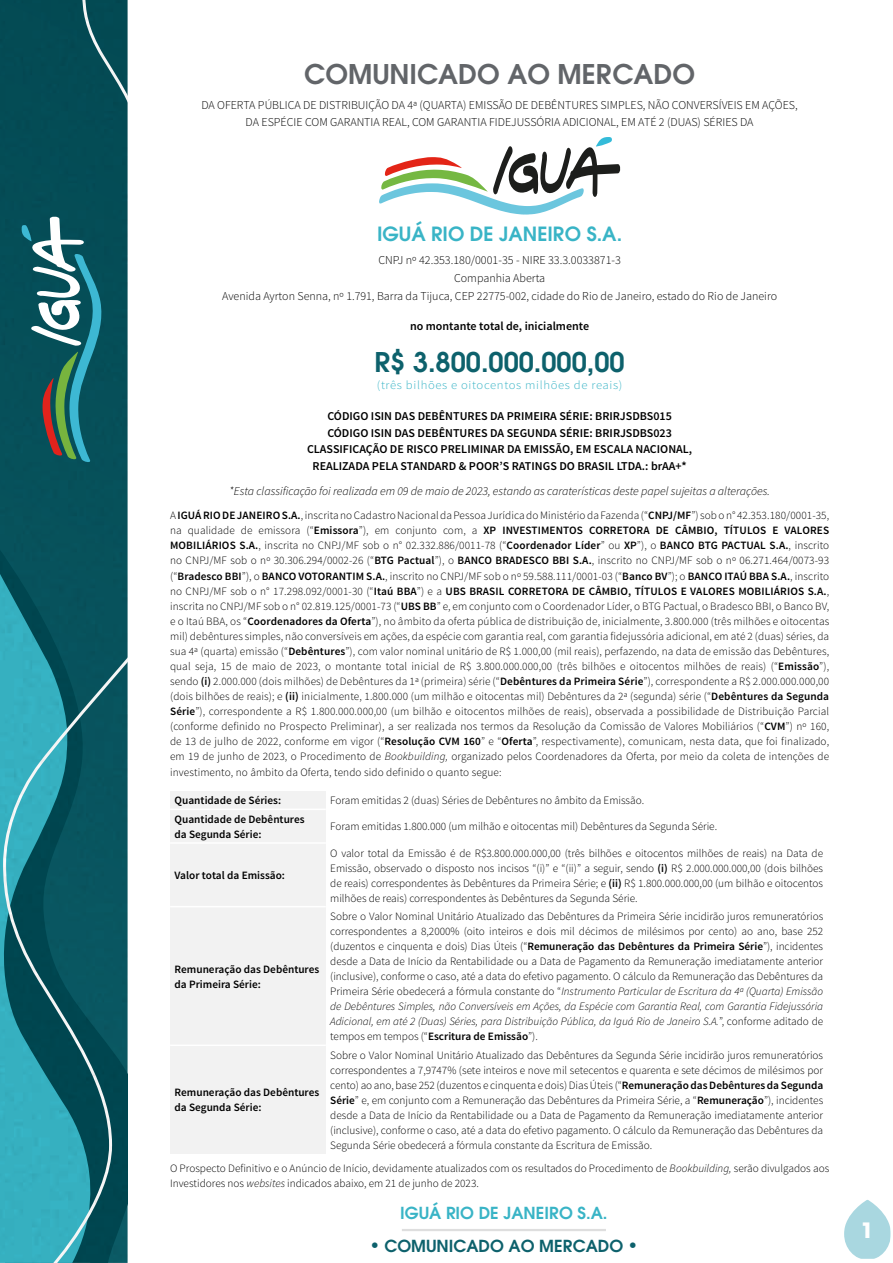
<style>
.page{position:relative;width:893px;height:1263px;background:#fff}
.page>*{position:absolute;margin:0;border:0;box-sizing:border-box;transform-origin:0 0}
.t1{font:600 27px "ITC Avant Garde Pro";color:#626569}
.t2{font:600 27px "ITC Avant Garde Pro";color:#0d616c}
.t3{font:700 21px "ITC Avant Garde Pro";color:#fff}
.t4{font:600 19.5px "ITC Avant Garde Pro";color:#39b4c6}
.t5{font:600 16.5px "ITC Avant Garde Pro";color:#0d616c}
.t6{font:600 16.5px "ITC Avant Garde Pro";color:#39b4c6}
.t7{font:300 12px/18.1px "Source Sans Pro";color:#000;text-align:center}
.t8{font:600 12px/16.6px "Source Sans Pro";color:#000;text-align:center}
.t9{font:italic 300 12px "Source Sans Pro";color:#000}
.t10{font:300 12px "Source Sans Pro";letter-spacing:.05em;color:#39b4c6;scale:1.06 1}
.t11{font:300 11.25px/15.1px "Source Sans Pro";color:#000;text-align:justify}
.t12{font:600 11.25px/15px "Source Sans Pro";color:#000}
.s1{font-weight:600}
.s2{font-style:italic}
.s3{font-size:18px}
</style>
<div class="page">
<hr style="left:402px;top:1229px;width:204px;height:2px;background:#ccc">
<img style="left:0;top:0;width:128px;height:1263px">
<svg style="left:21px;top:216px;width:83px;height:248px;background:#327074"></svg>
<svg style="left:844px;top:1200px;width:46px;height:59px"></svg>
<div style="left:170px;top:791px;width:156px;height:18px;background:#f2f2f2"></div>
<div style="left:170px;top:809px;width:156px;height:34px;background:#f2f2f2"></div>
<div style="left:170px;top:843px;width:156px;height:64px;background:#f2f2f2"></div>
<div style="left:170px;top:907px;width:156px;height:138px;background:#f2f2f2"></div>
<div style="left:170px;top:1045px;width:156px;height:109px;background:#f2f2f2"></div>
<hr style="left:170px;top:809px;width:156px;height:1px;background:#fff">
<hr style="left:170px;top:842px;width:156px;height:2px;background:#fff">
<hr style="left:170px;top:906px;width:156px;height:1px;background:#fff">
<hr style="left:170px;top:1044px;width:156px;height:2px;background:#fff">
<svg style="left:379px;top:137px;width:241px;height:78px"></svg>
<h2 class="t1" style="left:304px;top:56px;width:392px">COMUNICADO AO MERCADO</h2>
<p class="t7" style="left:201px;top:97px;width:598px;line-height:16.6px">DA OFERTA PÚBLICA DE DISTRIBUIÇÃO DA 4ª (QUARTA) EMISSÃO DE DEBÊNTURES SIMPLES, NÃO CONVERSÍVEIS EM AÇÕES,<br>DA ESPÉCIE COM GARANTIA REAL, COM GARANTIA FIDEJUSSÓRIA ADICIONAL, EM ATÉ 2 (DUAS) SÉRIES DA</p>
<h3 class="t4" style="left:377px;top:221px;width:247px">IGUÁ RIO DE JANEIRO S.A.</h3>
<p class="t7" style="left:222px;top:251px;width:556px">CNPJ nº 42.353.180/0001-35 - NIRE 33.3.0033871-3<br>Companhia Aberta<br>Avenida Ayrton Senna, nº 1.791, Barra da Tijuca, CEP 22775-002, cidade do Rio de Janeiro, estado do Rio de Janeiro</p>
<h6 class="t8" style="left:410px;top:318px;width:181px">no montante total de, inicialmente</h6>
<h2 class="t2" style="left:375px;top:344px;width:252px">R$ 3.800.000.000,00</h2>
<p class="t10" style="left:377px;top:377px;width:233px">(três bilhões e oitocentos milhões de reais)</p>
<h6 class="t8" style="left:307px;top:408px;width:387px">CÓDIGO ISIN DAS DEBÊNTURES DA PRIMEIRA SÉRIE: BRIRJSDBS015<br>CÓDIGO ISIN DAS DEBÊNTURES DA SEGUNDA SÉRIE: BRIRJSDBS023<br>CLASSIFICAÇÃO DE RISCO PRELIMINAR DA EMISSÃO, EM ESCALA NACIONAL, REALIZADA PELA STANDARD &amp; POOR’S RATINGS DO BRASIL LTDA.: brAA+*</h6>
<p class="t9" style="left:229px;top:484px;width:542px">*Esta classificação foi realizada em 09 de maio de 2023, estando as caraterísticas deste papel sujeitas a alterações.</p>
<p class="t11" style="left:170px;top:508px;width:661px">A <span class="s1">IGUÁ RIO DE JANEIRO S.A.</span>, inscrita no Cadastro Nacional da Pessoa Jurídica do Ministério da Fazenda (“<span class="s1">CNPJ/MF</span>”) sob o n° 42.353.180/0001-35, na qualidade de emissora (“<span class="s1">Emissora</span>”), em conjunto com, a <span class="s1">XP INVESTIMENTOS CORRETORA DE CÂMBIO, TÍTULOS E VALORES MOBILIÁRIOS S.A.</span>, inscrita no CNPJ/MF sob o n° 02.332.886/0011-78 (“<span class="s1">Coordenador Líder</span>” ou <span class="s1">XP</span>”), o <span class="s1">BANCO BTG PACTUAL S.A.</span>, inscrito no CNPJ/MF sob o nº 30.306.294/0002-26 (“<span class="s1">BTG Pactual</span>”), o <span class="s1">BANCO BRADESCO BBI S.A.</span>, inscrito no CNPJ/MF sob o nº 06.271.464/0073-93 (“<span class="s1">Bradesco BBI</span>”), o <span class="s1">BANCO VOTORANTIM S.A.</span>, inscrito no CNPJ/MF sob o nº 59.588.111/0001-03 (“<span class="s1">Banco BV</span>”); o <span class="s1">BANCO ITAÚ BBA S.A.</span>, inscrito no CNPJ/MF sob o n° 17.298.092/0001-30 (“<span class="s1">Itaú BBA</span>”) e a <span class="s1">UBS BRASIL CORRETORA DE CÂMBIO, TÍTULOS E VALORES MOBILIÁRIOS S.A.</span>, inscrita no CNPJ/MF sob o n° 02.819.125/0001-73 (“<span class="s1">UBS BB</span>” e, em conjunto com o Coordenador Líder, o BTG Pactual, o Bradesco BBI, o Banco BV, e o Itaú BBA, os “<span class="s1">Coordenadores da Oferta</span>”), no âmbito da oferta pública de distribuição de, inicialmente, 3.800.000 (três milhões e oitocentas mil) debêntures simples, não conversíveis em aç ões, da espécie com garantia real, com garantia fidejussória adicional, em até 2 (duas) séries, da sua 4ª (quarta) emissão (“<span class="s1">Debêntures</span>”), com valor nominal unitário de R$ 1.000,00 (mil reais), perfazendo, na data de emissão das Debêntures, qual seja, 15 de maio de 2023, o montante total inicial de R$ 3.800.000.000,00 (três bilhões e oitocentos milhões de reais) (“<span class="s1">Emissão</span>”), sendo <span class="s1">(i)</span> 2.000.000 (dois milhões) de Debêntures da 1ª (primeira) série (“<span class="s1">Debêntures da Primeira Série</span>”), correspondente a R$ 2.000.000.000,00 (dois bilhões de reais); e <span class="s1">(ii)</span> inicialmente, 1.800.000 (um milhão e oitocentas mil) Debêntures da 2ª (segunda) série (“<span class="s1">Debêntures da Segunda Série</span>”), correspondente a R$ 1.800.000.000,00 (um bilhão e oitocentos milhões de reais), observada a possibilidade de Distribuição Parcial (conforme definido no Prospecto Preliminar), a ser realizada nos termos da Resolução da Comissão de Valores Mobiliários (“<span class="s1">CVM</span>”) nº 160, de 13 de julho de 2022, conforme em vigor (“<span class="s1">Resolução CVM 160</span>” e “<span class="s1">Oferta</span>”, respectivamente), comunicam, nesta data, que foi finalizado, em 19 de junho de 2023, o Procedimento de <span class="s2">Bookbuilding,</span> organizado pelos Coordenadores da Oferta, por meio da coleta de intenç ões de investimento, no âmbito da Oferta, tendo sido definido o quanto segue:</p>
<p class="t12" style="left:175px;top:793px;width:108px">Quantidade de Séries:</p>
<p class="t11" style="left:330px;top:793px;width:315px">Foram emitidas 2 (duas) Séries de Debêntures no âmbito da Emissão.</p>
<p class="t12" style="left:175px;top:812px;width:131px">Quantidade de Debêntures</p>
<p class="t11" style="left:330px;top:819px;width:388px">Foram emitidas 1.800.000 (um milhão e oitocentas mil) Debêntures da Segunda Série.</p>
<p class="t12" style="left:175px;top:827px;width:88px">da Segunda Série:</p>
<p class="t11" style="left:330px;top:845px;width:494px">O valor total da Emissão é de R$3.800.000.000,00 (três bilhões e oitocentos milhões de reais) na Data de<br>Emissão, observado o disposto nos incisos “(i)” e “(ii)” a seguir, sendo <span class="s1">(i)</span> R$ 2.000.000.000,00 (dois bilhões</p>
<p class="t12" style="left:175px;top:868px;width:112px">Valor total da Emissão:</p>
<p class="t11" style="left:330px;top:875px;width:494px">de reais) correspondentes às Debêntures da Primeira Série; e <span class="s1">(ii)</span> R$ 1.800.000.000,00 (um bilhão e oitocentos milhões de reais) correspondentes às Debêntures da Segunda Série.</p>
<p class="t12" style="left:175px;top:962px;width:146px">Remuneração das Debêntures da Primeira Série:</p>
<p class="t11" style="left:330px;top:909px;width:494px">Sobre o Valor Nominal Unitário Atualizado das Debêntures da Primeira Série incidirão juros remunerat órios correspondentes a 8,2000% (oito inteiros e dois mil décimos de milésimos por cento) ao ano, base 252 (duzentos e cinquenta e dois) Dias Úteis (“<span class="s1">Remuneração das Debêntures da Primeira Série</span>”), incidentes desde a Data de Início da Rentabilidade ou a Data de Pagamento da Remuneração imediatamente anterior (inclusive), conforme o caso, até a data do efetivo pagamento. O cálculo da Remuneração das Debêntures da Primeira Série obedecerá a f órmula constante do “<span class="s2">Instrumento Particular de Escritura da 4ª (Quarta) Emissão de Debêntures Simples, não Conversíveis em Ações, da Espécie com Garantia Real, com Garantia Fidejussória Adicional, em até 2 (Duas) Séries, para Distribuição Pública, da Iguá Rio de Janeiro S.A.</span>”, conforme aditado de tempos em tempos (“<span class="s1">Escritura de Emissão</span>”).</p>
<p class="t11" style="left:330px;top:1047px;width:494px">Sobre o Valor Nominal Unitário Atualizado das Debêntures da Segunda Série incidirão juros remunerat órios correspondentes a 7,9747% (sete inteiros e nove mil setecentos e quarenta e sete décimos de milésimos por cento) ao ano, base 252 (duzentos e cinquenta e dois) Dias Úteis (“<span class="s1">Remuneração das Debêntures da Segunda Série</span>” e, em conjunto com a Remuneração das Debêntures da Primeira Série, a “<span class="s1">Remuneração</span>”), incidentes desde a Data de Início da Rentabilidade ou a Data de Pagamento da Remuneração imediatamente anterior (inclusive), conforme o caso, até a data do efetivo pagamento. O cálculo da Remuneração das Debêntures da Segunda Série obedecerá a f órmula constante da Escritura de Emissão.</p>
<p class="t11" style="left:170px;top:1161px;width:661px">O Prospecto Definitivo e o Anúncio de Início, devidamente atualizados com os resultados do Procedimento de <span class="s2">Bookbuilding,</span> serão divulgados aos<br>Investidores nos <span class="s2">websites</span> indicados abaixo, em 21 de junho de 2023.</p>
<p class="t12" style="left:175px;top:1085px;width:146px">Remuneração das Debêntures da Segunda Série:</p>
<h3 class="t6" style="left:400px;top:1202px;width:209px">IGUÁ RIO DE JANEIRO S.A.</h3>
<h3 class="t5" style="left:369px;top:1235px;width:270px"><span class="s3">•</span> COMUNICADO AO MERCADO <span class="s3">•</span></h3>
<h2 class="t3" style="left:861px;top:1216px;width:14px">1</h2>
</div>
